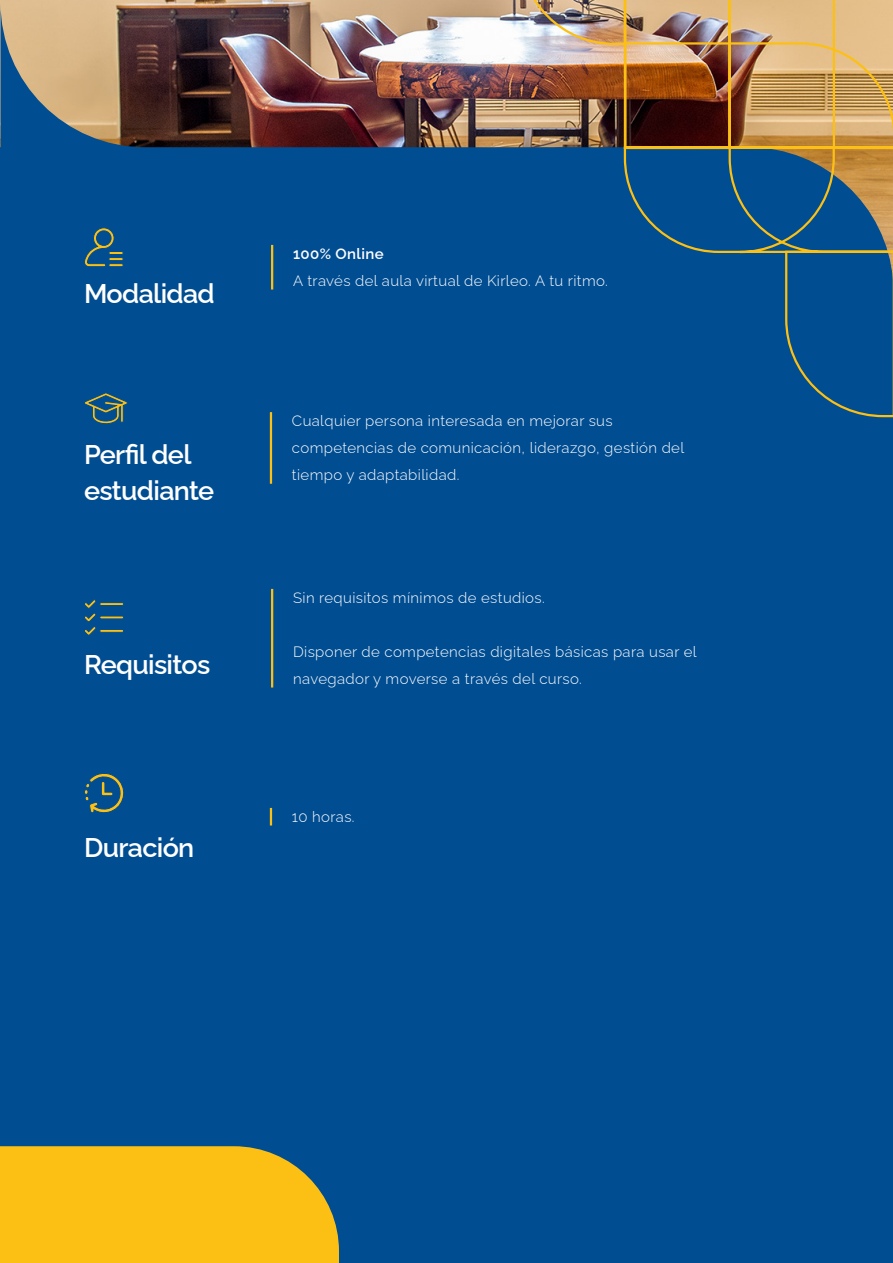
<style>
.page{position:relative;width:893px;height:1263px;background:#004d92}
.page>*{position:absolute;margin:0;border:0;box-sizing:border-box;transform-origin:0 0}
.t1{font:600 27px/36px "Raleway";letter-spacing:-.025em;color:#fff}
.t2{font:300 15px/27px "Raleway";letter-spacing:.025em;color:#fff}
.t3{font:600 15px "Raleway";letter-spacing:.025em;color:#fff}
</style>
<div class="page">
<img style="left:0;top:0;width:518px;height:280px">
<img style="left:518px;top:0;width:375px;height:418px">
<div style="left:0;top:1146px;width:339px;height:117px;background:#fcc014"></div>
<svg style="left:270px;top:808px;width:2px;height:17px"></svg>
<svg style="left:84px;top:773px;width:40px;height:40px"></svg>
<hr style="left:270px;top:412px;width:2px;height:72px;background:#fcc014">
<svg style="left:85px;top:393px;width:43px;height:31px"></svg>
<hr style="left:271px;top:589px;width:2px;height:98px;background:#fcc014">
<svg style="left:85px;top:599px;width:39px;height:36px"></svg>
<hr style="left:271px;top:245px;width:2px;height:44px;background:#fcc014">
<svg style="left:84px;top:227px;width:40px;height:41px"></svg>
<h1 class="t1" style="left:84px;top:273px;width:132px">Modalidad</h1>
<h1 class="t1" style="left:84px;top:433px;width:132px">Perfil del estudiante</h1>
<h1 class="t1" style="left:84px;top:643px;width:128px">Requisitos</h1>
<h1 class="t1" style="left:84px;top:826px;width:112px">Duración</h1>
<p class="t3" style="left:293px;top:242px;width:92px">100% Online</p>
<p class="t2" style="left:293px;top:266px;width:316px">A través del aula virtual de Kirleo. A tu ritmo.</p>
<p class="t2" style="left:292px;top:406px;width:394px">Cualquier persona interesada en mejorar sus competencias de comunicación, liderazgo, gestión del tiempo y adaptabilidad.</p>
<p class="t2" style="left:293px;top:582px;width:253px">Sin requisitos mínimos de estudios.</p>
<p class="t2" style="left:293px;top:636px;width:405px">Disponer de competencias digitales básicas para usar el navegador y moverse a través del curso.</p>
<p class="t2" style="left:292px;top:801px;width:64px">10 horas.</p>
</div>
